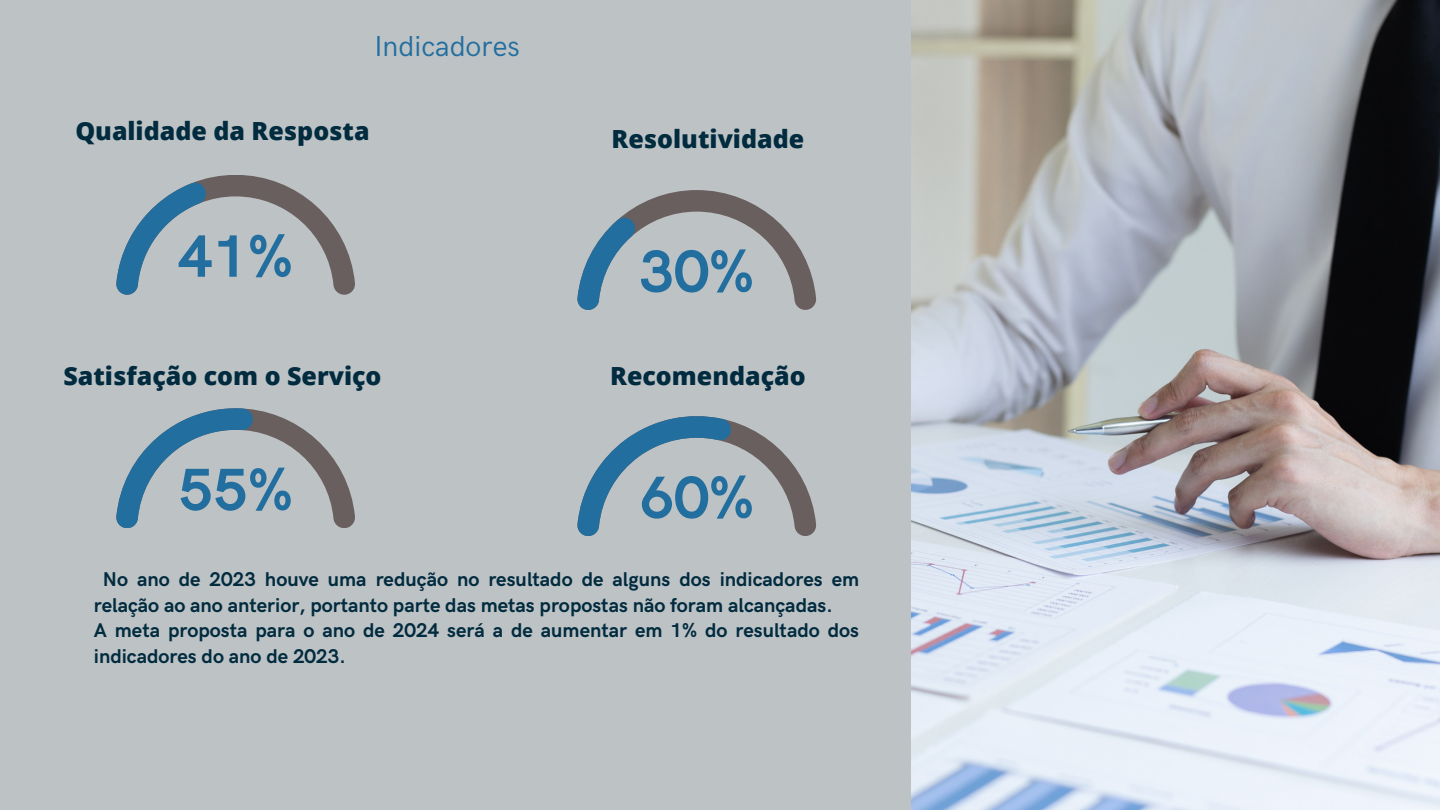
<style>
.page{position:relative;width:1440px;height:810px;background:#bdc2c5}
.page>*{position:absolute;margin:0;border:0;box-sizing:border-box;transform-origin:0 0}
.t1{font:700 59.9px "HK Grotesk";color:#226e9f}
.t2{font:29px "HK Grotesk";color:#226e9f}
.t3{font:800 25px "Open Sans";color:#012b3e}
.t4{font:700 20px/25.5px "HK Grotesk";color:#012b3e}
</style>
<div class="page">
<img style="left:911px;top:0;width:529px;height:810px">
<svg style="left:577px;top:190px;width:239px;height:120px"></svg>
<svg style="left:116px;top:175px;width:239px;height:120px"></svg>
<svg style="left:116px;top:408px;width:239px;height:120px"></svg>
<svg style="left:577px;top:416px;width:239px;height:120px"></svg>
<h1 class="t2" style="left:374px;top:30px;width:147px">Indicadores</h1>
<p class="t3" style="left:75px;top:113px;width:296px">Qualidade da Resposta</p>
<h1 class="t1" style="left:178px;top:223px;width:116px">41%</h1>
<p class="t3" style="left:63px;top:358px;width:320px">Satisfação com o Serviço</p>
<h2 class="t3" style="left:612px;top:121px;width:194px">Resolutividade</h2>
<h1 class="t1" style="left:639px;top:238px;width:116px">30%</h1>
<h2 class="t3" style="left:610px;top:358px;width:197px">Recomendação</h2>
<h1 class="t1" style="left:178px;top:456px;width:116px">55%</h1>
<h1 class="t1" style="left:639px;top:464px;width:116px">60%</h1>
<h2 class="t4" style="left:94px;top:567px;width:767px;text-indent:9px">No ano de 2023 houve uma redução no resultado de alguns dos indicadores em relação ao ano anterior, portanto parte das metas propostas não foram alcançadas.</h2>
<h2 class="t4" style="left:94px;top:618px;width:767px">A meta proposta para o ano de 2024 será a de aumentar em 1% do resultado dos indicadores do ano de 2023.</h2>
</div>
